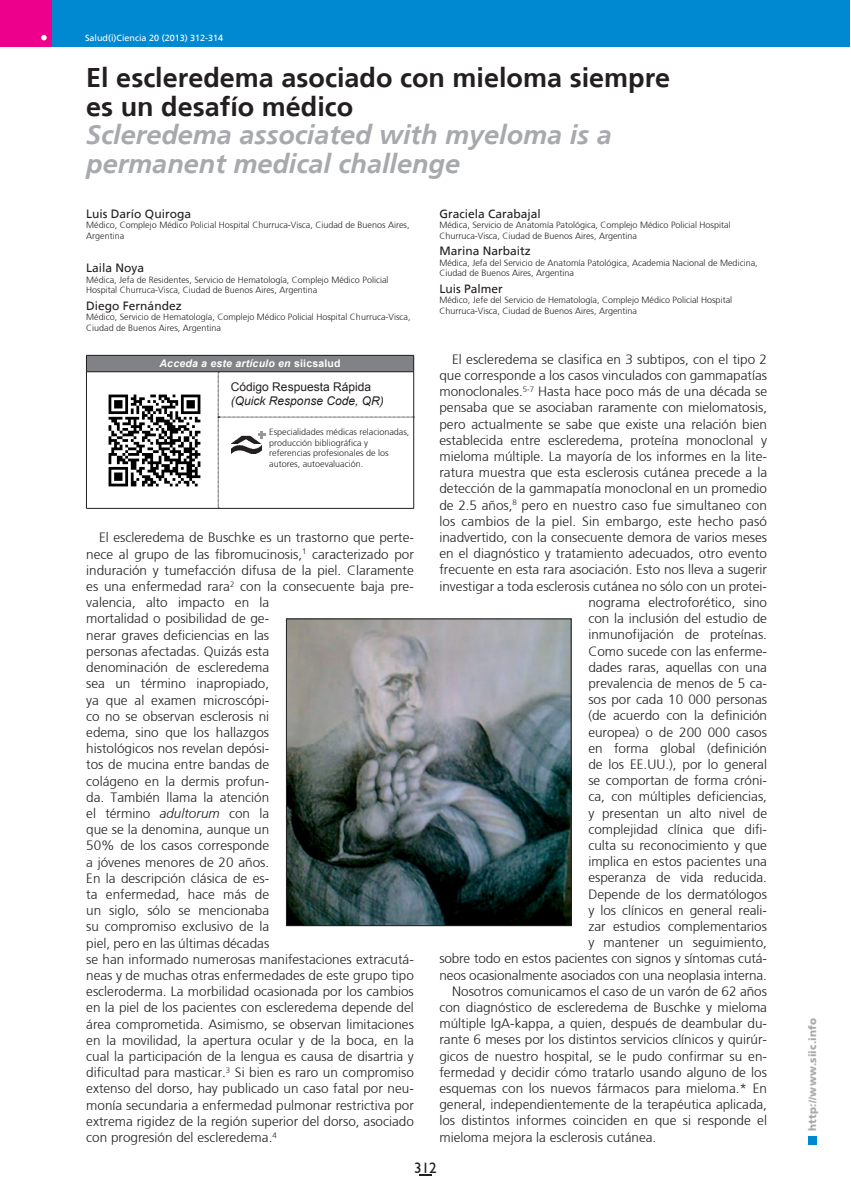
<style>
.page{position:relative;width:851px;height:1191px;background:#fff}
.page>*{position:absolute;margin:0;border:0;box-sizing:border-box;transform-origin:0 0}
.t1{font:italic 700 27px/28.5px "Frutiger";color:#a7a9ac}
.t2{font:700 27px/28.5px "Frutiger";color:#231f20}
.t3{font:15px "Humanist 521 BT";color:#231f20}
.t4{font:300 13.5px/16.2px "Frutiger";color:#231f20}
.t5{font:12px "Frutiger";color:#231f20}
.t6{font:italic 12px "Arial";color:#231f20}
.t7{font:12px "Arial";color:#231f20}
.t8{font:italic 700 10.5px "Arial";letter-spacing:.02em;color:#fff}
.t9{font:900 10.5px "Frutiger";letter-spacing:.015em;color:#a7a9ac}
.t10{font:300 9px/10.5px "Frutiger";color:#231f20}
.t11{font:9px "Frutiger";color:#fff}
.s1{font-style:normal}
.s2{font-style:italic}
</style>
<div class="page">
<div style="left:0;top:0;width:849px;height:47px;background:#0089d0"></div>
<div style="left:0;top:0;width:51px;height:47px;background:#ec008c"></div>
<svg style="left:41px;top:35px;width:6px;height:5px"></svg>
<div style="left:808px;top:1135px;width:8px;height:9px;background:#0089d0"></div>
<svg style="left:419px;top:1174px;width:12px;height:2px"></svg>
<div style="left:86px;top:355px;width:327px;height:17px;background:#808285"></div>
<hr style="left:86px;top:355px;width:132px;height:1px;background:#231f20">
<svg style="left:86px;top:355px;width:1px;height:16px"></svg>
<hr style="left:86px;top:371px;width:132px;height:1px;background:#231f20">
<hr style="left:86px;top:372px;width:1px;height:45px;background:#231f20">
<hr style="left:86px;top:417px;width:1px;height:91px;background:#231f20">
<hr style="left:86px;top:508px;width:132px;height:1px;background:#231f20">
<svg style="left:218px;top:355px;width:196px;height:154px"></svg>
<img style="left:108px;top:394px;width:93px;height:93px">
<img style="left:288px;top:621px;width:281px;height:303px">
<div style="left:286px;top:619px;width:285px;height:307px;border:1px solid #231f20"></div>
<p class="t11" style="left:85px;top:32px;width:140px">Salud(i)Ciencia 20 (2013) 312-314</p>
<h1 class="t2" style="left:86px;top:64px;width:585px">El escleredema asociado con mieloma siempre es un desafío médico</h1>
<h1 class="t1" style="left:86px;top:121px;width:527px">Scleredema associated with myeloma is a permanent medical challenge</h1>
<p class="t5" style="left:86px;top:207px;width:106px">Luis Darío Quiroga</p>
<p class="t10" style="left:86px;top:220px;width:325px">Médico, Complejo Médico Policial Hospital Churruca-Visca, Ciudad de Buenos Aires,<br>Argentina</p>
<p class="t5" style="left:86px;top:261px;width:60px">Laila Noya</p>
<p class="t10" style="left:86px;top:274px;width:304px">Médica, Jefa de Residentes, Servicio de Hematología, Complejo Médico Policial<br>Hospital Churruca-Visca, Ciudad de Buenos Aires, Argentina</p>
<p class="t5" style="left:86px;top:299px;width:97px">Diego Fernández</p>
<p class="t10" style="left:86px;top:312px;width:326px">Médico, Servicio de Hematología, Complejo Médico Policial Hospital Churruca-Visca,<br>Ciudad de Buenos Aires, Argentina</p>
<p class="t5" style="left:439px;top:207px;width:103px">Graciela Carabajal</p>
<p class="t10" style="left:439px;top:220px;width:293px">Médica, Servicio de Anatomía Patológica, Complejo Médico Policial Hospital<br>Churruca-Visca, Ciudad de Buenos Aires, Argentina</p>
<p class="t5" style="left:439px;top:244px;width:93px">Marina Narbaitz</p>
<p class="t10" style="left:439px;top:257px;width:320px">Médica, Jefa del Servicio de Anatomía Patológica, Academia Nacional de Medicina,<br>Ciudad de Buenos Aires, Argentina</p>
<p class="t5" style="left:439px;top:282px;width:65px">Luis Palmer</p>
<p class="t10" style="left:439px;top:295px;width:294px">Médico, Jefe del Servicio de Hematología, Complejo Médico Policial Hospital<br>Churruca-Visca, Ciudad de Buenos Aires, Argentina</p>
<p class="t8" style="left:159px;top:357px;width:183px">Acceda a este artículo en <span class="s1">siicsalud</span></p>
<p class="t7" style="left:231px;top:378px;width:142px">Código Respuesta Rápida</p>
<p class="t6" style="left:231px;top:393px;width:154px">(Quick Response Code, QR)</p>
<p class="t10" style="left:269px;top:427px;width:142px">Especialidades médicas relacionadas, producción bibliográfica y referencias profesionales de los autores, autoevaluación.</p>
<p class="t4" style="left:86px;top:529px;width:329px;text-indent:13px">El escleredema de Buschke es un trastorno que perte&shy;nece al grupo de las fibromucinosis,<sup>1</sup> caracterizado por induración y tumefacción difusa de la piel. Claramente es una enfermedad rara<sup>2</sup> con la consecuente baja pre&shy;valencia, alto impacto en la<br>mortalidad o posibilidad de ge-<br>nerar graves deficiencias en las<br>personas afectadas. Quizás esta<br>denominación de escleredema<br>sea un término inapropiado,<br>ya que al examen microscópi-<br>co no se observan esclerosis ni<br>edema, sino que los hallazgos<br>histológicos nos revelan depósi-<br>tos de mucina entre bandas de<br>colágeno en la dermis profun-<br>da. También llama la atención<br>el término <span class="s2">adultorum</span> con la<br>que se la denomina, aunque un<br>50% de los casos corresponde<br>a jóvenes menores de 20 años.<br>En la descripción clásica de es-<br>ta enfermedad, hace más de<br>un siglo, sólo se mencionaba<br>su compromiso exclusivo de la<br>piel, pero en las últimas décadas<br>se han informado numerosas manifestaciones extracutá&shy;neas y de muchas otras enfermedades de este grupo tipo escleroderma. La morbilidad ocasionada por los cambios en la piel de los pacientes con escleredema depende del área comprometida. Asimismo, se observan limitaciones en la movilidad, la apertura ocular y de la boca, en la cual la participación de la lengua es causa de disartria y dificultad para masticar.<sup>3</sup> Si bien es raro un compromiso extenso del dorso, hay publicado un caso fatal por neu&shy;monía secundaria a enfermedad pulmonar restrictiva por extrema rigidez de la región superior del dorso, asociado con progresión del escleredema.<sup>4</sup></p>
<p class="t4" style="left:452px;top:351px;width:316px">El escleredema se clasifica en 3 subtipos, con el tipo 2</p>
<p class="t4" style="left:439px;top:367px;width:329px">que corresponde a los casos vinculados con gammapatías</p>
<p class="t4" style="left:439px;top:383px;width:329px">monoclonales.<sup>5-7</sup> Hasta hace poco más de una década se</p>
<p class="t4" style="left:439px;top:399px;width:329px">pensaba que se asociaban raramente con mielomatosis,</p>
<p class="t4" style="left:439px;top:416px;width:329px">pero actualmente se sabe que existe una relación bien</p>
<p class="t4" style="left:439px;top:432px;width:329px">establecida entre escleredema, proteína monoclonal y</p>
<p class="t4" style="left:439px;top:448px;width:329px">mieloma múltiple. La mayoría de los informes en la lite-</p>
<p class="t4" style="left:439px;top:464px;width:329px">ratura muestra que esta esclerosis cutánea precede a la</p>
<p class="t4" style="left:439px;top:480px;width:329px">detección de la gammapatía monoclonal en un promedio</p>
<p class="t4" style="left:439px;top:497px;width:329px">de 2.5 años,<sup>8</sup> pero en nuestro caso fue simultaneo con</p>
<p class="t4" style="left:439px;top:513px;width:329px">los cambios de la piel. Sin embargo, este hecho pasó</p>
<p class="t4" style="left:439px;top:529px;width:329px">inadvertido, con la consecuente demora de varios meses</p>
<p class="t4" style="left:439px;top:545px;width:329px">en el diagnóstico y tratamiento adecuados, otro evento</p>
<p class="t4" style="left:439px;top:561px;width:329px">frecuente en esta rara asociación. Esto nos lleva a sugerir</p>
<p class="t4" style="left:439px;top:578px;width:329px">investigar a toda esclerosis cutánea no sólo con un protei-</p>
<p class="t4" style="left:588px;top:594px;width:180px">nograma electroforético, sino</p>
<p class="t4" style="left:588px;top:610px;width:180px">con la inclusión del estudio de</p>
<p class="t4" style="left:588px;top:626px;width:180px">inmunofijación de proteínas.</p>
<p class="t4" style="left:588px;top:642px;width:180px">Como sucede con las enferme-</p>
<p class="t4" style="left:588px;top:659px;width:180px">dades raras, aquellas con una</p>
<p class="t4" style="left:588px;top:675px;width:180px">prevalencia de menos de 5 ca-</p>
<p class="t4" style="left:588px;top:691px;width:180px">sos por cada 10 000 personas</p>
<p class="t4" style="left:588px;top:707px;width:180px">(de acuerdo con la definición</p>
<p class="t4" style="left:588px;top:723px;width:180px">europea) o de 200 000 casos</p>
<p class="t4" style="left:588px;top:740px;width:180px">en forma global (definición</p>
<p class="t4" style="left:588px;top:756px;width:180px">de los EE.UU.), por lo general</p>
<p class="t4" style="left:588px;top:772px;width:180px">se comportan de forma cróni-</p>
<p class="t4" style="left:588px;top:788px;width:180px">ca, con múltiples deficiencias,</p>
<p class="t4" style="left:588px;top:804px;width:180px">y presentan un alto nivel de</p>
<p class="t4" style="left:588px;top:821px;width:180px">complejidad clínica que difi-</p>
<p class="t4" style="left:588px;top:837px;width:180px">culta su reconocimiento y que</p>
<p class="t4" style="left:588px;top:853px;width:180px">implica en estos pacientes una</p>
<p class="t4" style="left:588px;top:869px;width:180px">esperanza de vida reducida.</p>
<p class="t4" style="left:588px;top:885px;width:180px">Depende de los dermatólogos</p>
<p class="t4" style="left:588px;top:902px;width:180px">y los clínicos en general reali-</p>
<p class="t4" style="left:588px;top:918px;width:180px">zar estudios complementarios</p>
<p class="t4" style="left:588px;top:934px;width:180px">y mantener un seguimiento,</p>
<p class="t4" style="left:439px;top:950px;width:329px">sobre todo en estos pacientes con signos y síntomas cutá-</p>
<p class="t4" style="left:439px;top:966px;width:329px">neos ocasionalmente asociados con una neoplasia interna.</p>
<p class="t4" style="left:452px;top:983px;width:316px">Nosotros comunicamos el caso de un varón de 62 años</p>
<p class="t4" style="left:439px;top:999px;width:329px">con diagnóstico de escleredema de Buschke y mieloma</p>
<p class="t4" style="left:439px;top:1015px;width:329px">múltiple IgA-kappa, a quien, después de deambular du-</p>
<p class="t4" style="left:439px;top:1031px;width:329px">rante 6 meses por los distintos servicios clínicos y quirúr-</p>
<p class="t4" style="left:439px;top:1047px;width:329px">gicos de nuestro hospital, se le pudo confirmar su en-</p>
<p class="t4" style="left:439px;top:1064px;width:329px">fermedad y decidir cómo tratarlo usando alguno de los</p>
<p class="t4" style="left:439px;top:1080px;width:329px">esquemas con los nuevos fármacos para mieloma.* En</p>
<p class="t4" style="left:439px;top:1096px;width:329px">general, independientemente de la terapéutica aplicada,</p>
<p class="t4" style="left:439px;top:1112px;width:329px">los distintos informes coinciden en que si responde el</p>
<p class="t4" style="left:439px;top:1128px;width:218px">mieloma mejora la esclerosis cutánea.</p>
<p class="t3" style="left:414px;top:1158px;width:24px">312</p>
<p class="t9" style="left:806px;top:1130px;width:114px;rotate:-90deg">http://www.siic.info</p>
</div>
